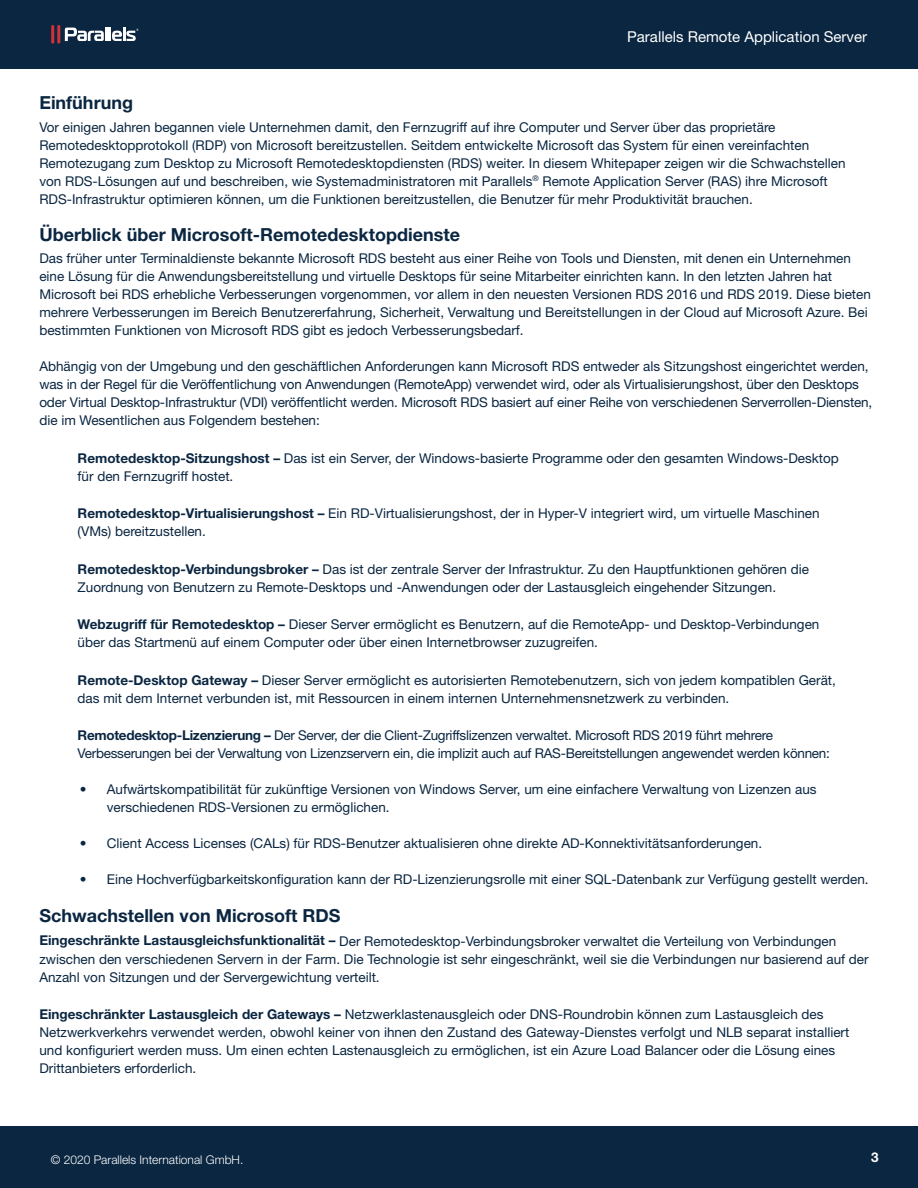
<style>
.page{position:relative;width:918px;height:1188px;background:#fff}
.page>*{position:absolute;margin:0;border:0;box-sizing:border-box;transform-origin:0 0}
.t1{font:700 18px "Helvetica Neue LT Std";color:#0a2641}
.t2{font:15px "Helvetica Neue LT Std";color:#fff}
.t3{font:13.5px/18px "Helvetica Neue LT Std";color:#0a2641}
.t4{font:13.5px/18px "Helvetica Neue LT Std";letter-spacing:-.02em;color:#0a2641}
.t5{font:700 13.5px "Helvetica Neue LT Std";color:#fff}
.t6{font:300 12px "Helvetica Neue LT Std";color:#fff}
.s1{font-weight:700}
</style>
<div class="page">
<div style="left:0;top:1126px;width:918px;height:62px;background:#0a2641"></div>
<div style="left:0;top:0;width:918px;height:69px;background:#0a2641"></div>
<hr style="left:51px;top:25px;width:3px;height:19px;background:#d13138;border-radius:2px">
<hr style="left:57px;top:25px;width:3px;height:19px;background:#d13138;border-radius:2px">
<hr style="left:123px;top:27px;width:3px;height:14px;background:#fff">
<svg style="left:65px;top:28px;width:74px;height:13px"></svg>
<p class="t2" style="left:627px;top:27px;width:241px">Parallels Remote Application Server</p>
<h1 class="t1" style="left:39px;top:92px;width:95px">Einführung</h1>
<p class="t3" style="left:39px;top:118px;width:808px">Vor einigen Jahren begannen viele Unternehmen damit, den Fernzugriff auf ihre Computer und Server über das proprietäre Remotedesktopprotokoll (RDP) von Microsoft bereitzustellen. Seitdem entwickelte Microsoft das System für einen vereinfachten Remotezugang zum Desktop zu Microsoft Remotedesktopdiensten (RDS) weiter. In diesem Whitepaper zeigen wir die Schwachstellen von RDS-Lösungen auf und beschreiben, wie Systemadministratoren mit Parallels<sup>®</sup> Remote Application Server (RAS) ihre Microsoft RDS-Infrastruktur optimieren können, um die Funktionen bereitzustellen, die Benutzer für mehr Produktivität brauchen.</p>
<h1 class="t1" style="left:39px;top:224px;width:422px">Überblick über Microsoft-Remotedesktopdienste</h1>
<p class="t3" style="left:39px;top:249px;width:833px">Das früher unter Terminaldienste bekannte Microsoft RDS besteht aus einer Reihe von Tools und Diensten, mit denen ein Unternehmen eine Lösung für die Anwendungsbereitstellung und virtuelle Desktops für seine Mitarbeiter einrichten kann. In den letzten Jahren hat Microsoft bei RDS erhebliche Verbesserungen vorgenommen, vor allem in den neuesten Versionen RDS 2016 und RDS 2019. Diese bieten mehrere Verbesserungen im Bereich Benutzererfahrung, Sicherheit, Verwaltung und Bereitstellungen in der Cloud auf Microsoft Azure. Bei bestimmten Funktionen von Microsoft RDS gibt es jedoch Verbesserungsbedarf.</p>
<p class="t3" style="left:39px;top:357px;width:835px">Abhängig von der Umgebung und den geschäftlichen Anforderungen kann Microsoft RDS entweder als Sitzungshost eingerichtet werden, was in der Regel für die Veröffentlichung von Anwendungen (RemoteApp) verwendet wird, oder als Virtualisierungshost, über den Desktops oder Virtual Desktop-Infrastruktur (VDI) veröffentlicht werden. Microsoft RDS basiert auf einer Reihe von verschiedenen Serverrollen-Diensten, die im Wesentlichen aus Folgendem bestehen:</p>
<p class="t3" style="left:78px;top:449px;width:763px"><span class="s1">Remotedesktop-Sitzungshost –</span> Das ist ein Server, der Windows-basierte Programme oder den gesamten Windows-Desktop für den Fernzugriff hostet.</p>
<p class="t3" style="left:78px;top:504px;width:743px"><span class="s1">Remotedesktop-Virtualisierungshost –</span> Ein RD-Virtualisierungshost, der in Hyper-V integriert wird, um virtuelle Maschinen (VMs) bereitzustellen.</p>
<p class="t3" style="left:78px;top:560px;width:733px"><span class="s1">Remotedesktop-Verbindungsbroker –</span> Das ist der zentrale Server der Infrastruktur. Zu den Hauptfunktionen gehören die<br>Zuordnung von Benutzern zu Remote-Desktops und -Anwendungen oder der Lastausgleich eingehender Sitzungen.</p>
<p class="t3" style="left:78px;top:615px;width:743px"><span class="s1">Webzugriff für Remotedesktop –</span> Dieser Server ermöglicht es Benutzern, auf die RemoteApp- und Desktop-Verbindungen über das Startmenü auf einem Computer oder über einen Internetbrowser zuzugreifen.</p>
<p class="t3" style="left:78px;top:671px;width:760px"><span class="s1">Remote-Desktop Gateway –</span> Dieser Server ermöglicht es autorisierten Remotebenutzern, sich von jedem kompatiblen Gerät, das mit dem Internet verbunden ist, mit Ressourcen in einem internen Unternehmensnetzwerk zu verbinden.</p>
<p class="t4" style="left:78px;top:726px;width:754px"><span class="s1">Remotedesktop-Lizenzierung –</span> Der Server, der die Client-Zugriffslizenzen verwaltet. Microsoft RDS 2019 führt mehrere<br>Verbesserungen bei der Verwaltung von Lizenzservern ein, die implizit auch auf RAS-Bereitstellungen angewendet werden können:</p>
<p class="t3" style="left:107px;top:780px;width:711px;text-indent:-27px">• Aufwärtskompatibilität für zukünftige Versionen von Windows Server, um eine einfachere Verwaltung von Lizenzen aus verschiedenen RDS-Versionen zu ermöglichen.</p>
<p class="t3" style="left:80px;top:834px;width:684px">• Client Access Licenses (CALs) für RDS-Benutzer aktualisieren ohne direkte AD-Konnektivitätsanforderungen.</p>
<p class="t3" style="left:80px;top:870px;width:790px">• Eine Hochverfügbarkeitskonfiguration kann der RD-Lizenzierungsrolle mit einer SQL-Datenbank zur Verfügung gestellt werden.</p>
<h1 class="t1" style="left:39px;top:904px;width:303px">Schwachstellen von Microsoft RDS</h1>
<p class="t3" style="left:39px;top:932px;width:831px"><span class="s1">Eingeschränkte Lastausgleichsfunktionalität –</span> Der Remotedesktop-Verbindungsbroker verwaltet die Verteilung von Verbindungen zwischen den verschiedenen Servern in der Farm. Die Technologie ist sehr eingeschränkt, weil sie die Verbindungen nur basierend auf der<br>Anzahl von Sitzungen und der Servergewichtung verteilt.</p>
<p class="t3" style="left:39px;top:1005px;width:812px"><span class="s1">Eingeschränkter Lastausgleich der Gateways –</span> Netzwerklastenausgleich oder DNS-Roundrobin können zum Lastausgleich des Netzwerkverkehrs verwendet werden, obwohl keiner von ihnen den Zustand des Gateway-Dienstes verfolgt und NLB separat installiert und konfiguriert werden muss. Um einen echten Lastenausgleich zu ermöglichen, ist ein Azure Load Balancer oder die Lösung eines Drittanbieters erforderlich.</p>
<p class="t6" style="left:51px;top:1152px;width:194px">© 2020 Parallels International GmbH.</p>
<p class="t5" style="left:871px;top:1149px;width:9px">3</p>
</div>
